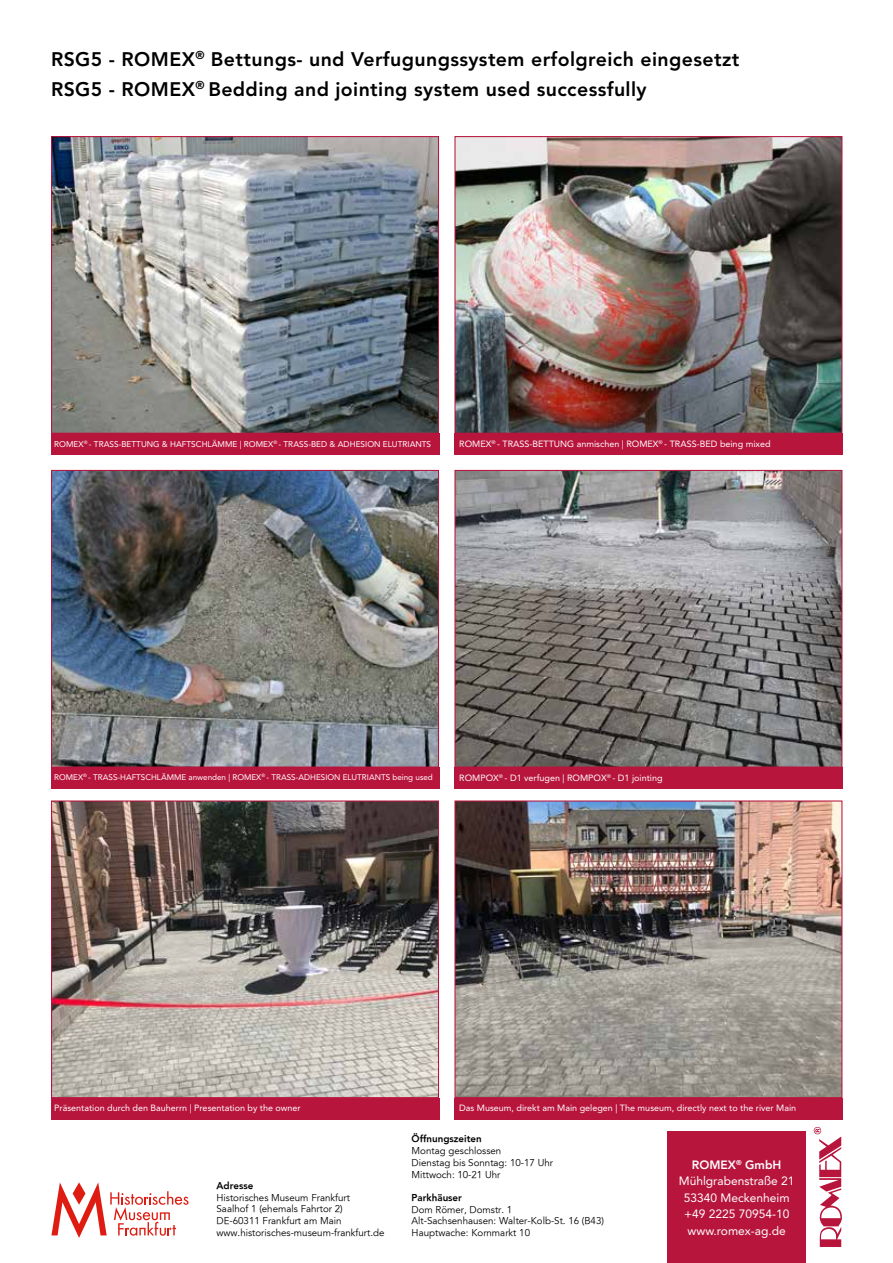
<style>
.page{position:relative;width:893px;height:1263px;background:#fff}
.page>*{position:absolute;margin:0;border:0;box-sizing:border-box;transform-origin:0 0}
.t1{font:800 19.5px/30px "Avenir LT";letter-spacing:.02em;color:#000}
.t2{font:12px/16.5px "Avenir LT";color:#fff;text-align:center}
.t3{font:9.75px/11.7px "Avenir";color:#000}
.t4{font:800 9.75px "Avenir";color:#000}
.t5{font:9px "Avenir LT";color:#fff}
.t6{font:8.25px "Avenir LT";color:#fff}
.t7{font:8.1px "Avenir LT";color:#fff}
.s1{font-weight:800}
</style>
<div class="page">
<svg style="left:814px;top:1127px;width:28px;height:120px"></svg>
<img style="left:456px;top:472px;width:384px;height:293px">
<div style="left:454px;top:470px;width:388px;height:297px;border:1px solid #b8153d"></div>
<img style="left:53px;top:472px;width:384px;height:293px">
<div style="left:51px;top:470px;width:388px;height:297px;border:1px solid #b8153d"></div>
<img style="left:53px;top:138px;width:384px;height:294px">
<div style="left:51px;top:136px;width:388px;height:298px;border:1px solid #b8153d"></div>
<img style="left:456px;top:802px;width:384px;height:294px">
<div style="left:454px;top:800px;width:388px;height:298px;border:1px solid #b8153d"></div>
<img style="left:53px;top:802px;width:384px;height:294px">
<div style="left:51px;top:800px;width:388px;height:298px;border:1px solid #b8153d"></div>
<img style="left:456px;top:138px;width:384px;height:294px">
<div style="left:454px;top:136px;width:388px;height:298px;border:1px solid #b8153d"></div>
<div style="left:51px;top:434px;width:388px;height:21px;background:#b8153d"></div>
<div style="left:51px;top:767px;width:388px;height:22px;background:#b8153d"></div>
<div style="left:51px;top:1098px;width:388px;height:21px;background:#b8153d"></div>
<div style="left:454px;top:434px;width:388px;height:21px;background:#b8153d"></div>
<div style="left:454px;top:767px;width:388px;height:22px;background:#b8153d"></div>
<div style="left:454px;top:1098px;width:388px;height:21px;background:#b8153d"></div>
<div style="left:668px;top:1132px;width:138px;height:131px;background:#b8153d"></div>
<svg style="left:51px;top:1182px;width:138px;height:56px"></svg>
<h1 class="t1" style="left:51px;top:44px;width:690px">RSG5 - ROMEX<sup>®</sup> Bettungs- und Verfugungssystem erfolgreich eingesetzt<br>RSG5 - ROMEX<sup>®</sup> Bedding and jointing system used successfully</h1>
<p class="t6" style="left:54px;top:439px;width:378px">ROMEX<sup>®</sup> - TRASS-BETTUNG &amp; HAFTSCHLÄMME | ROMEX<sup>®</sup> - TRASS-BED &amp; ADHESION ELUTRIANTS</p>
<p class="t5" style="left:459px;top:439px;width:313px">ROMEX<sup>®</sup> - TRASS-BETTUNG anmischen | ROMEX<sup>®</sup> - TRASS-BED being mixed</p>
<p class="t7" style="left:54px;top:772px;width:380px">ROMEX<sup>®</sup> - TRASS-HAFTSCHLÄMME anwenden | ROMEX<sup>®</sup> - TRASS-ADHESION ELUTRIANTS being used</p>
<p class="t5" style="left:459px;top:772px;width:205px">ROMPOX<sup>®</sup> - D1 verfugen | ROMPOX<sup>®</sup> - D1 jointing</p>
<p class="t5" style="left:54px;top:1103px;width:248px">Präsentation durch den Bauherrn | Presentation by the owner</p>
<p class="t5" style="left:459px;top:1103px;width:338px">Das Museum, direkt am Main gelegen | The museum, directly next to the river Main</p>
<p class="t4" style="left:217px;top:1180px;width:38px">Adresse</p>
<p class="t3" style="left:217px;top:1192px;width:169px">Historisches Museum Frankfurt<br>Saalhof 1 (ehemals Fahrtor 2)<br>DE-60311 Frankfurt am Main www.historisches-museum-frankfurt.de</p>
<p class="t4" style="left:412px;top:1133px;width:72px">Öffnungszeiten</p>
<p class="t3" style="left:412px;top:1145px;width:143px">Montag geschlossen<br>Dienstag bis Sonntag: 10-17 Uhr<br>Mittwoch: 10-21 Uhr</p>
<p class="t4" style="left:412px;top:1192px;width:52px">Parkhäuser</p>
<p class="t3" style="left:412px;top:1204px;width:194px">Dom Römer, Domstr. 1<br>Alt-Sachsenhausen: Walter-Kolb-St. 16 (B43)<br>Hauptwache: Kornmarkt 10</p>
<p class="t2" style="left:679px;top:1156px;width:117px"><span class="s1">ROMEX</span><sup>®</sup> <span class="s1">GmbH<br></span>Mühlgrabenstraße 21<br>53340 Meckenheim +49 2225 70954-10 www.romex-ag.de</p>
</div>
